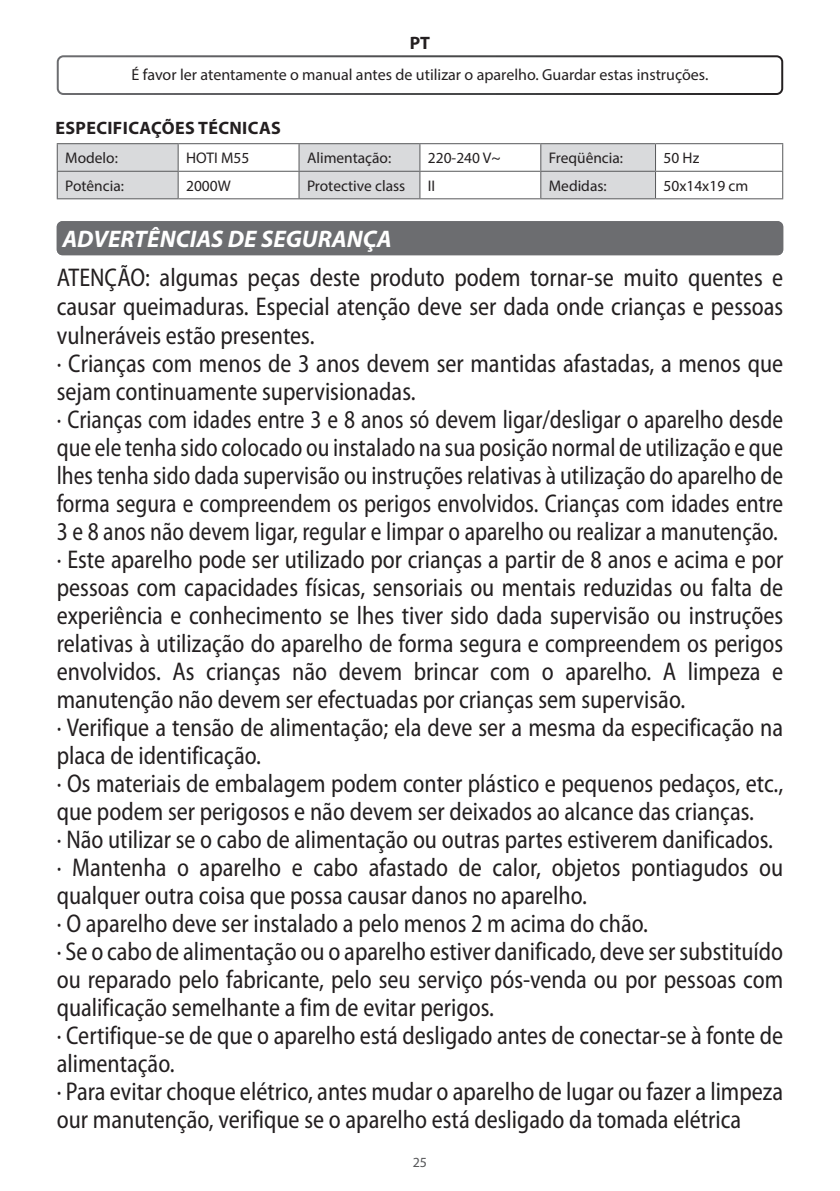
<style>
.page{position:relative;width:840px;height:1191px;background:#fff}
.page>*{position:absolute;margin:0;border:0;box-sizing:border-box;transform-origin:0 0}
.t1{font:semi-condensed 25.6px/28px "Myriad Pro";color:#231f20;scale:.93 1}
.t2{font:italic 700 24px "Myriad Pro";color:#fff}
.t3{font:700 18px "Myriad Pro";letter-spacing:.02em;color:#231f20}
.t4{font:16px "Myriad Pro";color:#231f20}
.t5{font:15.4px "Myriad Pro";color:#231f20}
.t6{font:14px "Myriad Pro";color:#57585a}
</style>
<div class="page">
<div style="left:57px;top:221px;width:725px;height:34px;background:#6c6d70;border-radius:6px"></div>
<div style="left:57px;top:55px;width:725px;height:40px;border:2px solid #fff;border-radius:6px"></div>
<hr style="left:655px;top:171px;width:127px;height:1px;background:#57585a">
<hr style="left:655px;top:198px;width:127px;height:1px;background:#57585a">
<hr style="left:178px;top:143px;width:121px;height:1px;background:#57585a">
<hr style="left:419px;top:143px;width:121px;height:1px;background:#57585a">
<hr style="left:655px;top:143px;width:127px;height:1px;background:#57585a">
<hr style="left:57px;top:143px;width:121px;height:1px;background:#57585a">
<hr style="left:299px;top:143px;width:120px;height:1px;background:#57585a">
<hr style="left:540px;top:143px;width:115px;height:1px;background:#57585a">
<svg style="left:57px;top:144px;width:598px;height:55px"></svg>
<hr style="left:57px;top:198px;width:121px;height:1px;background:#57585a">
<hr style="left:178px;top:198px;width:121px;height:1px;background:#57585a">
<p class="t3" style="left:409px;top:32px;width:22px">PT</p>
<p class="t4" style="left:131px;top:65px;width:578px">É favor ler atentamente o manual antes de utilizar o aparelho. Guardar estas instruções.</p>
<p class="t3" style="left:55px;top:117px;width:227px">ESPECIFICAÇÕES TÉCNICAS</p>
<p class="t5" style="left:65px;top:149px;width:54px">Modelo:</p>
<p class="t5" style="left:186px;top:149px;width:65px">HOTI M55</p>
<p class="t5" style="left:307px;top:149px;width:86px">Alimentação:</p>
<p class="t5" style="left:427px;top:149px;width:74px">220-240 V~</p>
<p class="t5" style="left:548px;top:149px;width:76px">Freqüência:</p>
<p class="t5" style="left:663px;top:149px;width:37px">50 Hz</p>
<p class="t5" style="left:65px;top:176px;width:60px">Potência:</p>
<p class="t5" style="left:186px;top:176px;width:46px">2000W</p>
<p class="t5" style="left:307px;top:176px;width:100px">Protective class</p>
<p class="t5" style="left:427px;top:176px;width:9px">II</p>
<p class="t5" style="left:548px;top:176px;width:59px">Medidas:</p>
<p class="t5" style="left:663px;top:176px;width:86px">50x14x19 cm</p>
<p class="t2" style="left:62px;top:223px;width:331px">ADVERTÊNCIAS DE SEGURANÇA</p>
<p class="t1" style="left:57px;top:264px;width:782px">ATENÇÃO: algumas peças deste produto podem tornar-se muito quentes e causar queimaduras. Especial atenção deve ser dada onde crianças e pessoas vulneráveis estão presentes.<br>· Crianças com menos de 3 anos devem ser mantidas afastadas, a menos que sejam continuamente supervisionadas.<br>· Crianças com idades entre 3 e 8 anos só devem ligar/desligar o aparelho desde que ele tenha sido colocado ou instalado na sua posição normal de utilização e que lhes tenha sido dada supervisão ou instruções relativas à utilização do aparelho de forma segura e compreendem os perigos envolvidos. Crianças com idades entre 3 e 8 anos não devem ligar, regular e limpar o aparelho ou realizar a manutenção. · Este aparelho pode ser utilizado por crianças a partir de 8 anos e acima e por pessoas com capacidades físicas, sensoriais ou mentais reduzidas ou falta de experiência e conhecimento se lhes tiver sido dada supervisão ou instruções relativas à utilização do aparelho de forma segura e compreendem os perigos envolvidos. As crianças não devem brincar com o aparelho. A limpeza e manutenção não devem ser efectuadas por crianças sem supervisão.<br>· Verifique a tensão de alimentação; ela deve ser a mesma da especificação na placa de identificação.<br>· Os materiais de embalagem podem conter plástico e pequenos pedaços, etc., que podem ser perigosos e não devem ser deixados ao alcance das crianças.<br>· Não utilizar se o cabo de alimentação ou outras partes estiverem danificados. · Mantenha o aparelho e cabo afastado de calor, objetos pontiagudos ou qualquer outra coisa que possa causar danos no aparelho.<br>· O aparelho deve ser instalado a pelo menos 2 m acima do chão.<br>· Se o cabo de alimentação ou o aparelho estiver danificado, deve ser substituído ou reparado pelo fabricante, pelo seu serviço pós-venda ou por pessoas com qualificação semelhante a fim de evitar perigos.<br>· Certifique-se de que o aparelho está desligado antes de conectar-se à fonte de alimentação.<br>· Para evitar choque elétrico, antes mudar o aparelho de lugar ou fazer a limpeza our manutenção, verifique se o aparelho está desligado da tomada elétrica</p>
<p class="t6" style="left:412px;top:1154px;width:16px">25</p>
</div>
